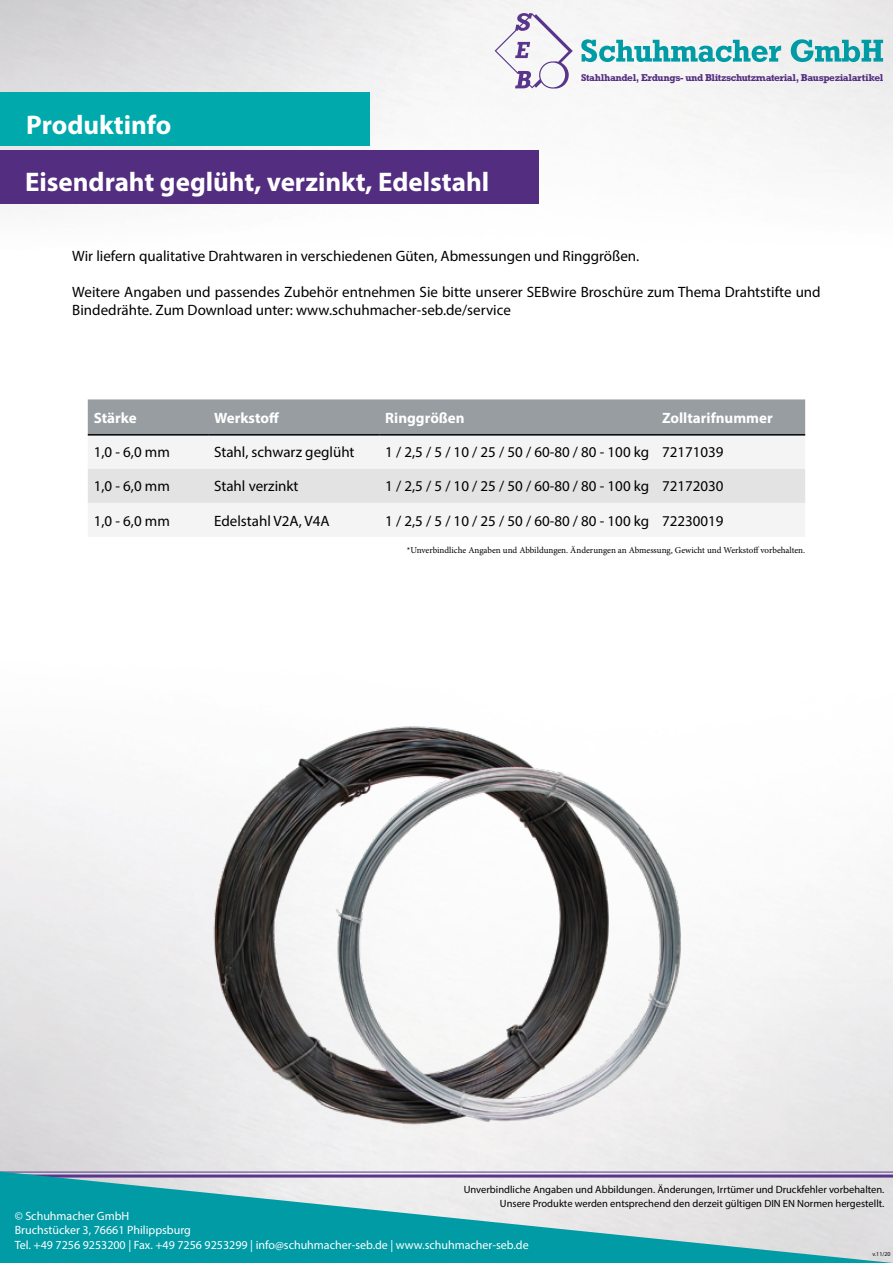
<style>
.page{position:relative;width:893px;height:1263px;background:#fff}
.page>*{position:absolute;margin:0;border:0;box-sizing:border-box;transform-origin:0 0}
.t1{font:700 27px "Myriad Pro";color:#fff}
.t2{font:15px/18px "Myriad Pro";color:#000}
.t3{font:700 15px "Myriad Pro";color:#fff}
.t4{font:12px/14.4px "Myriad Pro";color:#fff}
.t5{font:10.5px "Myriad Pro";color:#000}
.t6{font:700 10.05px "Rockwell Std";letter-spacing:-.04em;color:#532d80}
.t7{font:9px "Minion Pro";letter-spacing:-.005em;color:#000}
.t8{font:6px "Myriad Pro";color:#020203}
</style>
<div class="page">
<img style="left:0;top:0;width:893px;height:1171px">
<svg style="left:0;top:1171px;width:893px;height:92px;background:#6db8c1"></svg>
<img style="left:109px;top:686px;width:671px;height:485px">
<svg style="left:581px;top:39px;width:302px;height:23px"></svg>
<svg style="left:495px;top:13px;width:78px;height:76px"></svg>
<div style="left:0;top:150px;width:539px;height:53px;background:#532d80"></div>
<div style="left:0;top:92px;width:370px;height:54px;background:#00aaac"></div>
<div style="left:88px;top:399px;width:717px;height:35px;background:#979da0"></div>
<div style="left:88px;top:436px;width:717px;height:101px;background:#f4f4f4"></div>
<div style="left:88px;top:469px;width:717px;height:34px;background:#e3e3e3"></div>
<hr style="left:88px;top:434px;width:120px;height:2px;background:#000">
<hr style="left:208px;top:434px;width:171px;height:2px;background:#000">
<hr style="left:379px;top:434px;width:277px;height:2px;background:#000">
<hr style="left:656px;top:434px;width:149px;height:2px;background:#000">
<h1 class="t1" style="left:26px;top:108px;width:147px">Produktinfo</h1>
<h1 class="t1" style="left:25px;top:164px;width:466px">Eisendraht geglüht, verzinkt, Edelstahl</h1>
<p class="t6" style="left:581px;top:72px;width:304px">Stahlhandel, Erdungs- und Blitzschutzmaterial, Bauspezialartikel</p>
<p class="t2" style="left:72px;top:246px;width:569px">Wir liefern qualitative Drahtwaren in verschiedenen Güten, Abmessungen und Ringgrößen.</p>
<p class="t2" style="left:72px;top:282px;width:750px">Weitere Angaben und passendes Zubehör entnehmen Sie bitte unserer SEBwire Broschüre zum Thema Drahtstifte und<br>Bindedrähte. Zum Download unter: www.schuhmacher-seb.de/service</p>
<p class="t3" style="left:94px;top:408px;width:44px">Stärke</p>
<p class="t3" style="left:214px;top:408px;width:66px">Werkstoff</p>
<p class="t3" style="left:385px;top:408px;width:81px">Ringgrößen</p>
<p class="t3" style="left:662px;top:408px;width:112px">Zolltarifnummer</p>
<p class="t2" style="left:94px;top:443px;width:78px">1,0 - 6,0 mm</p>
<p class="t2" style="left:214px;top:443px;width:142px">Stahl, schwarz geglüht</p>
<p class="t2" style="left:385px;top:443px;width:340px">1 / 2,5 / 5 / 10 / 25 / 50 / 60-80 / 80 - 100 kg 72171039</p>
<p class="t2" style="left:94px;top:477px;width:78px">1,0 - 6,0 mm</p>
<p class="t2" style="left:214px;top:477px;width:86px">Stahl verzinkt</p>
<p class="t2" style="left:385px;top:477px;width:340px">1 / 2,5 / 5 / 10 / 25 / 50 / 60-80 / 80 - 100 kg 72172030</p>
<p class="t2" style="left:94px;top:511px;width:78px">1,0 - 6,0 mm</p>
<p class="t2" style="left:214px;top:511px;width:117px">Edelstahl V2A, V4A</p>
<p class="t2" style="left:385px;top:511px;width:340px">1 / 2,5 / 5 / 10 / 25 / 50 / 60-80 / 80 - 100 kg 72230019</p>
<p class="t7" style="left:407px;top:544px;width:400px">*Unverbindliche Angaben und Abbildungen. Änderungen an Abmessung, Gewicht und Werkstoff vorbehalten.</p>
<p class="t5" style="left:464px;top:1183px;width:422px">Unverbindliche Angaben und Abbildungen. Änderungen, Irrtümer und Druckfehler vorbehalten.</p>
<p class="t5" style="left:500px;top:1197px;width:386px">Unsere Produkte werden entsprechend den derzeit gültigen DIN EN Normen hergestellt.</p>
<p class="t4" style="left:15px;top:1208px;width:516px">© Schuhmacher GmbH<br>Bruchstücker 3, 76661 Philippsburg<br>Tel. +49 7256 9253200 | Fax. +49 7256 9253299 | info@schuhmacher-seb.de | www.schuhmacher-seb.de</p>
<p class="t8" style="left:872px;top:1250px;width:20px">v.11/20</p>
</div>
